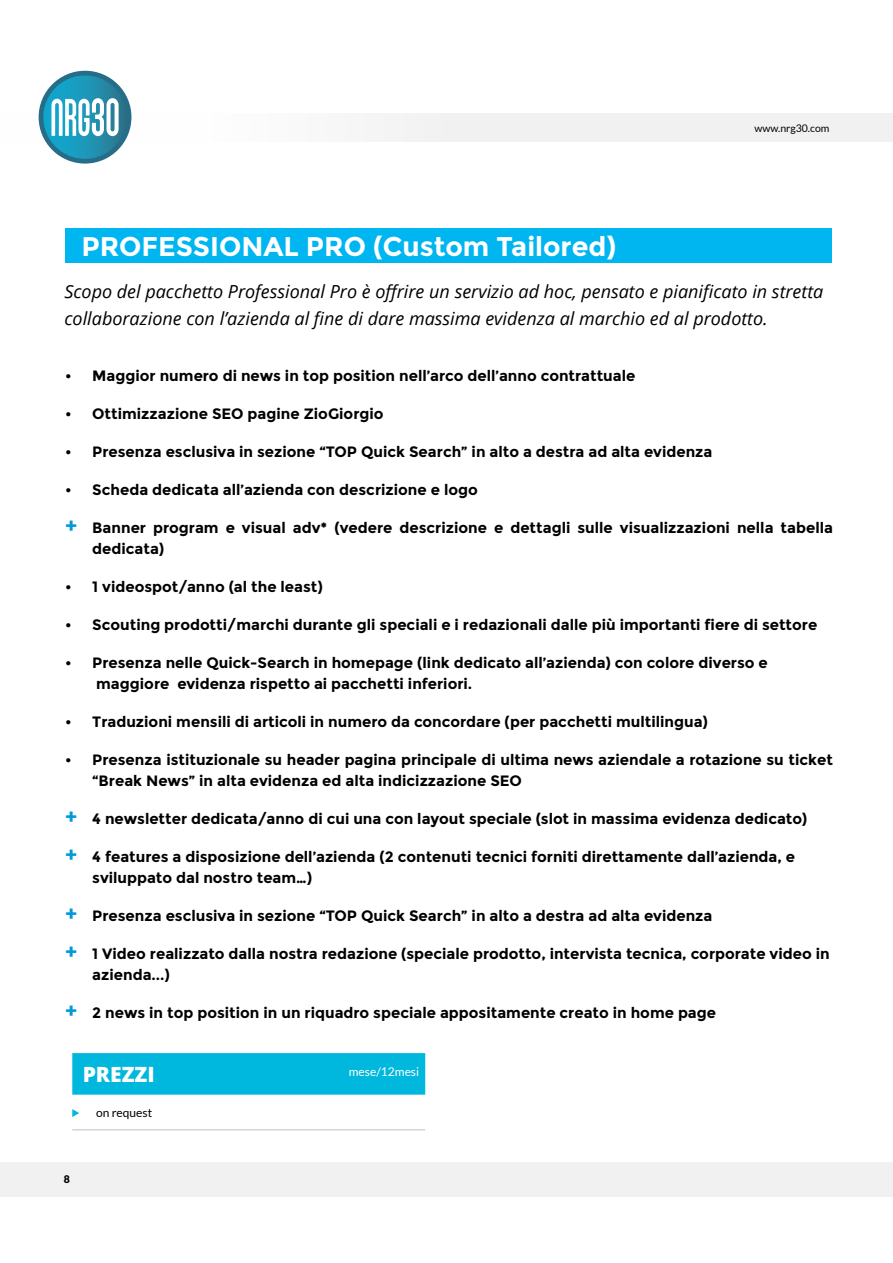
<style>
.page{position:relative;width:893px;height:1263px;background:#fff}
.page>*{position:absolute;margin:0;border:0;box-sizing:border-box;transform-origin:0 0}
.t1{font:700 27px "Montserrat";color:#fff}
.t2{font:800 21px "Open Sans";color:#fff}
.t3{font:italic 18px/27px "Open Sans";color:#000}
.t4{font:700 15px/21px "Montserrat";color:#000}
.t5{font:12px "Lato";color:#fff}
.t6{font:12px "Lato";color:#000}
.t7{font:10.5px "Lato";color:#000}
.t8{font:900 10.5px "Lato";color:#000}
.s1{font-size:21px;color:#0099d9}
</style>
<div class="page">
<div style="left:0;top:1163px;width:893px;height:34px;background:#f1f1f2"></div>
<div style="left:0;top:114px;width:893px;height:28px;background:#f1f1f2"></div>
<svg style="left:39px;top:71px;width:92px;height:93px"></svg>
<div style="left:65px;top:229px;width:767px;height:34px;background:#00b6f1"></div>
<div style="left:72px;top:1053px;width:353px;height:42px;background:#00b8dd"></div>
<hr style="left:72px;top:1129px;width:243px;height:1px;background:#bcbec0">
<hr style="left:315px;top:1129px;width:110px;height:1px;background:#bcbec0">
<svg style="left:72px;top:1109px;width:7px;height:8px"></svg>
<p class="t7" style="left:754px;top:123px;width:77px">www.nrg30.com</p>
<h1 class="t1" style="left:82px;top:230px;width:536px">PROFESSIONAL PRO (Custom Tailored)</h1>
<p class="t3" style="left:65px;top:277px;width:760px">Scopo del pacchetto Professional Pro è offrire un servizio ad hoc, pensato e pianificato in stretta collaborazione con l’azienda al fine di dare massima evidenza al marchio ed al prodotto.</p>
<p class="t4" style="left:65px;top:365px;width:572px">• Maggior numero di news in top position nell’arco dell’anno contrattuale</p>
<p class="t4" style="left:65px;top:403px;width:320px">• Ottimizzazione SEO pagine ZioGiorgio</p>
<p class="t4" style="left:65px;top:441px;width:649px">• Presenza esclusiva in sezione “TOP Quick Search” in alto a destra ad alta evidenza</p>
<p class="t4" style="left:65px;top:479px;width:414px">• Scheda dedicata all’azienda con descrizione e logo</p>
<p class="t4" style="left:92px;top:517px;width:742px;text-indent:-27px"><span class="s1">+</span> Banner program e visual adv* (vedere descrizione e dettagli sulle visualizzazioni nella tabella dedicata)</p>
<p class="t4" style="left:65px;top:576px;width:259px">• 1 videospot/anno (al the least)</p>
<p class="t4" style="left:65px;top:614px;width:753px">• Scouting prodotti/marchi durante gli speciali e i redazionali dalle più importanti fiere di settore</p>
<p class="t4" style="left:96px;top:652px;width:673px;text-indent:-31px">• Presenza nelle Quick-Search in homepage (link dedicato all’azienda) con colore diverso e maggiore evidenza rispetto ai pacchetti inferiori.</p>
<p class="t4" style="left:65px;top:711px;width:644px">• Traduzioni mensili di articoli in numero da concordare (per pacchetti multilingua)</p>
<p class="t4" style="left:92px;top:749px;width:742px;text-indent:-27px">• Presenza istituzionale su header pagina principale di ultima news aziendale a rotazione su ticket “Break News” in alta evidenza ed alta indicizzazione SEO</p>
<p class="t4" style="left:65px;top:808px;width:743px"><span class="s1">+</span> 4 newsletter dedicata/anno di cui una con layout speciale (slot in massima evidenza dedicato)</p>
<p class="t4" style="left:92px;top:846px;width:704px;text-indent:-27px"><span class="s1">+</span> 4 features a disposizione dell’azienda (2 contenuti tecnici forniti direttamente dall’azienda, e sviluppato dal nostro team…)</p>
<p class="t4" style="left:65px;top:905px;width:649px"><span class="s1">+</span> Presenza esclusiva in sezione “TOP Quick Search” in alto a destra ad alta evidenza</p>
<p class="t4" style="left:92px;top:943px;width:739px;text-indent:-27px"><span class="s1">+</span> 1 Video realizzato dalla nostra redazione (speciale prodotto, intervista tecnica, corporate video in azienda...)</p>
<p class="t4" style="left:65px;top:1002px;width:652px"><span class="s1">+</span> 2 news in top position in un riquadro speciale appositamente creato in home page</p>
<h2 class="t2" style="left:83px;top:1058px;width:73px">PREZZI</h2>
<p class="t5" style="left:349px;top:1064px;width:72px">mese/12mesi</p>
<p class="t6" style="left:96px;top:1106px;width:58px">on request</p>
<p class="t8" style="left:64px;top:1173px;width:8px">8</p>
</div>
